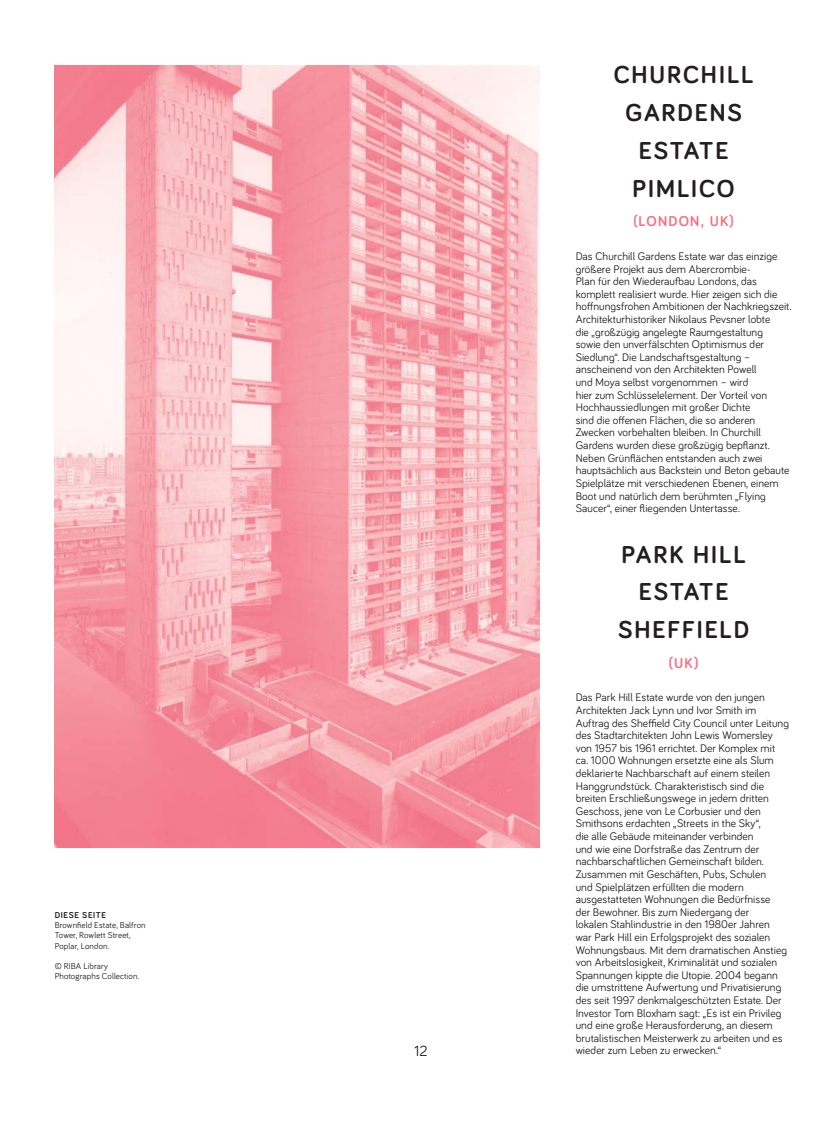
<style>
.page{position:relative;width:840px;height:1126px;background:#fff}
.page>*{position:absolute;margin:0;border:0;box-sizing:border-box;transform-origin:0 0}
.t1{font:700 25.2px/37.8px "Bariol";letter-spacing:.07em;color:#231f20;text-align:center}
.t2{font:15.15px "Bariol";color:#231f20}
.t3{font:700 14.7px "Bariol";letter-spacing:.085em;color:#f27388}
.t4{font:11.4px/12.6px "Bariol";letter-spacing:.005em;color:#231f20}
.t5{font:8.85px/10.1px "Bariol";letter-spacing:.015em;color:#231f20}
.t6{font:700 8.85px "Bariol";letter-spacing:.075em;color:#231f20}
</style>
<div class="page">
<img style="left:55px;top:65px;width:484px;height:782px">
<p class="t6" style="left:55px;top:909px;width:53px">DIESE SEITE</p>
<p class="t5" style="left:55px;top:920px;width:92px">Brownfield Estate, Balfron<br>Tower, Rowlett Street,<br>Poplar, London.</p>
<p class="t5" style="left:55px;top:961px;width:86px">© RIBA Library<br>Photographs Collection.</p>
<h1 class="t1" style="left:614px;top:56px;width:141px">CHURCHILL<br>GARDENS<br>ESTATE<br>PIMLICO</h1>
<p class="t3" style="left:633px;top:212px;width:102px">(LONDON, UK)</p>
<p class="t4" style="left:576px;top:250px;width:217px">Das Churchill Gardens Estate war das einzige größere Projekt aus dem Abercrombie-<br>Plan für den Wiederaufbau Londons, das komplett realisiert wurde. Hier zeigen sich die hoffnungsfrohen Ambitionen der Nachkriegszeit.<br>Architekturhistoriker Nikolaus Pevsner lobte<br>die „großzügig angelegte Raumgestaltung<br>sowie den unverfälschten Optimismus der Siedlung“. Die Landschaftsgestaltung – anscheinend von den Architekten Powell<br>und Moya selbst vorgenommen – wird<br>hier zum Schlüsselelement. Der Vorteil von Hochhaussiedlungen mit großer Dichte<br>sind die offenen Flächen, die so anderen Zwecken vorbehalten bleiben. In Churchill Gardens wurden diese großzügig bepflanzt.<br>Neben Grünflächen entstanden auch zwei hauptsächlich aus Backstein und Beton gebaute Spielplätze mit verschiedenen Ebenen, einem Boot und natürlich dem berühmten „Flying Saucer“, einer fliegenden Untertasse.</p>
<h1 class="t1" style="left:618px;top:535px;width:133px">PARK HILL<br>ESTATE<br>SHEFFIELD</h1>
<p class="t3" style="left:669px;top:654px;width:31px">(UK)</p>
<p class="t4" style="left:576px;top:691px;width:215px">Das Park Hill Estate wurde von den jungen Architekten Jack Lynn und Ivor Smith im Auftrag des Sheffield City Council unter Leitung des Stadtarchitekten John Lewis Womersley von 1957 bis 1961 errichtet. Der Komplex mit ca. 1000 Wohnungen ersetzte eine als Slum deklarierte Nachbarschaft auf einem steilen Hanggrundstück. Charakteristisch sind die breiten Erschließungswege in jedem dritten Geschoss, jene von Le Corbusier und den Smithsons erdachten „Streets in the Sky“,<br>die alle Gebäude miteinander verbinden<br>und wie eine Dorfstraße das Zentrum der nachbarschaftlichen Gemeinschaft bilden.<br>Zusammen mit Geschäften, Pubs, Schulen<br>und Spielplätzen erfüllten die modern ausgestatteten Wohnungen die Bedürfnisse<br>der Bewohner. Bis zum Niedergang der<br>lokalen Stahlindustrie in den 1980er Jahren<br>war Park Hill ein Erfolgsprojekt des sozialen Wohnungsbaus. Mit dem dramatischen Anstieg von Arbeitslosigkeit, Kriminalität und sozialen Spannungen kippte die Utopie. 2004 begann die umstrittene Aufwertung und Privatisierung des seit 1997 denkmalgeschützten Estate. Der Investor Tom Bloxham sagt: „Es ist ein Privileg und eine große Herausforderung, an diesem brutalistischen Meisterwerk zu arbeiten und es</p>
<h2 class="t2" style="left:414px;top:1044px;width:15px">12</h2>
<p class="t4" style="left:576px;top:1044px;width:147px">wieder zum Leben zu erwecken.“</p>
</div>
